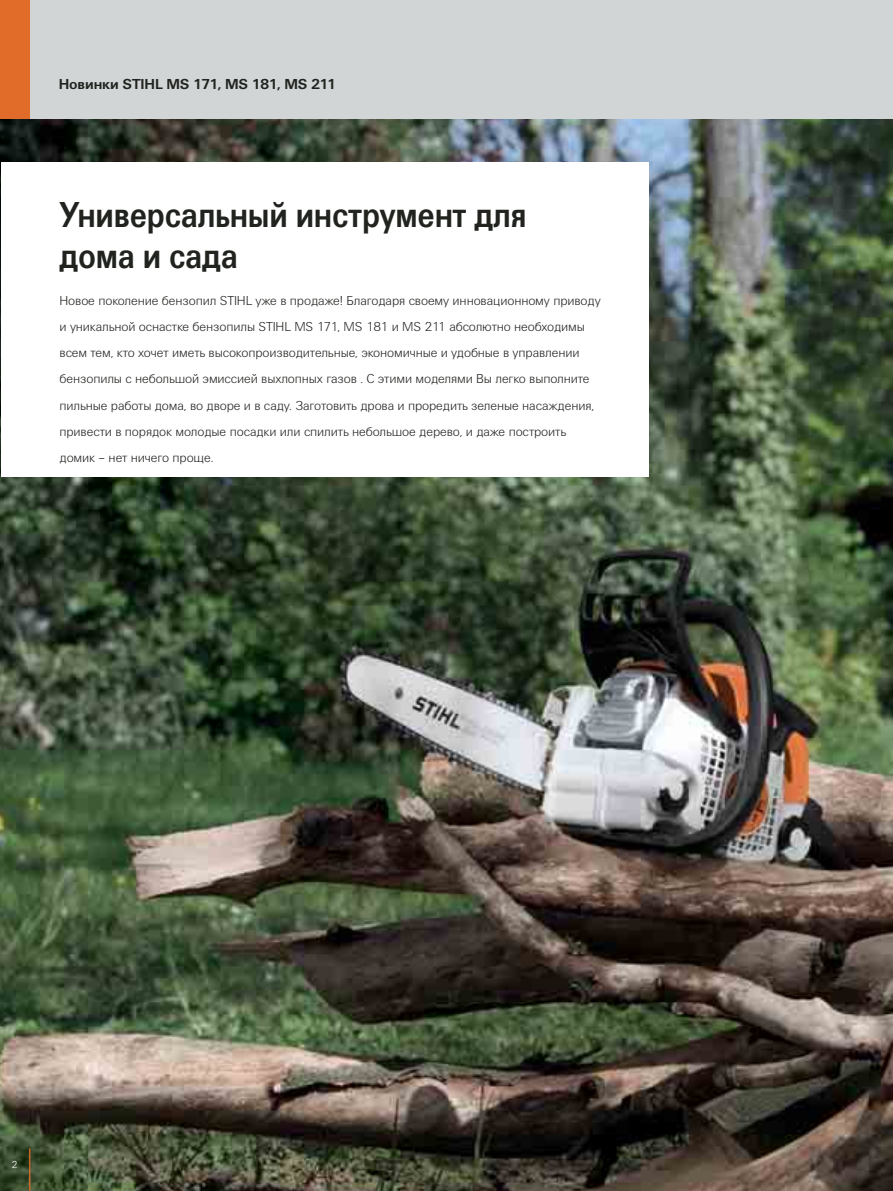
<style>
.page{position:relative;width:893px;height:1191px;background:#fff}
.page>*{position:absolute;margin:0;border:0;box-sizing:border-box;transform-origin:0 0}
.t1{font:700 37.5px/40.3px "U001 TCY";letter-spacing:-.01em;color:#20231e;scale:.85 1}
.t2{font:700 15px "U001 TCY";letter-spacing:-.01em;color:#20231e}
.t3{font:300 13.5px/26.1px "U001 TCY";letter-spacing:-.01em;color:#20231e}
.t4{font:300 10.5px "U001 TCY";color:#fff}
</style>
<div class="page">
<img style="left:1px;top:119px;width:892px;height:1071px">
<div style="left:1px;top:0;width:892px;height:119px;background:#d1d5d6"></div>
<div style="left:1px;top:0;width:29px;height:119px;background:#e16c29"></div>
<hr style="left:29px;top:1148px;width:1px;height:42px;background:#e16c29">
<div style="left:1px;top:162px;width:647px;height:314px;background:#fff"></div>
<p class="t2" style="left:59px;top:79px;width:279px">Новинки STIHL MS 171, MS 181, MS 211</p>
<h1 class="t1" style="left:60px;top:198px;width:551px">Универсальный инструмент для дома и сада</h1>
<p class="t3" style="left:60px;top:288px;width:543px">Новое поколение бензопил STIHL уже в продаже! Благодаря своему инновационному приводу и уникальной оснастке бензопилы STIHL MS 171, MS 181 и MS 211 абсолютно необходимы всем тем, кто хочет иметь высокопроизводительные, экономичные и удобные в управлении бензопилы с небольшой эмиссией выхлопных газов . С этими моделями Вы легко выполните пильные работы дома, во дворе и в саду. Заготовить дрова и проредить зеленые насаждения, привести в порядок молодые посадки или спилить небольшое дерево, и даже построить домик – нет ничего проще.</p>
<p class="t4" style="left:12px;top:1161px;width:8px">2</p>
</div>
